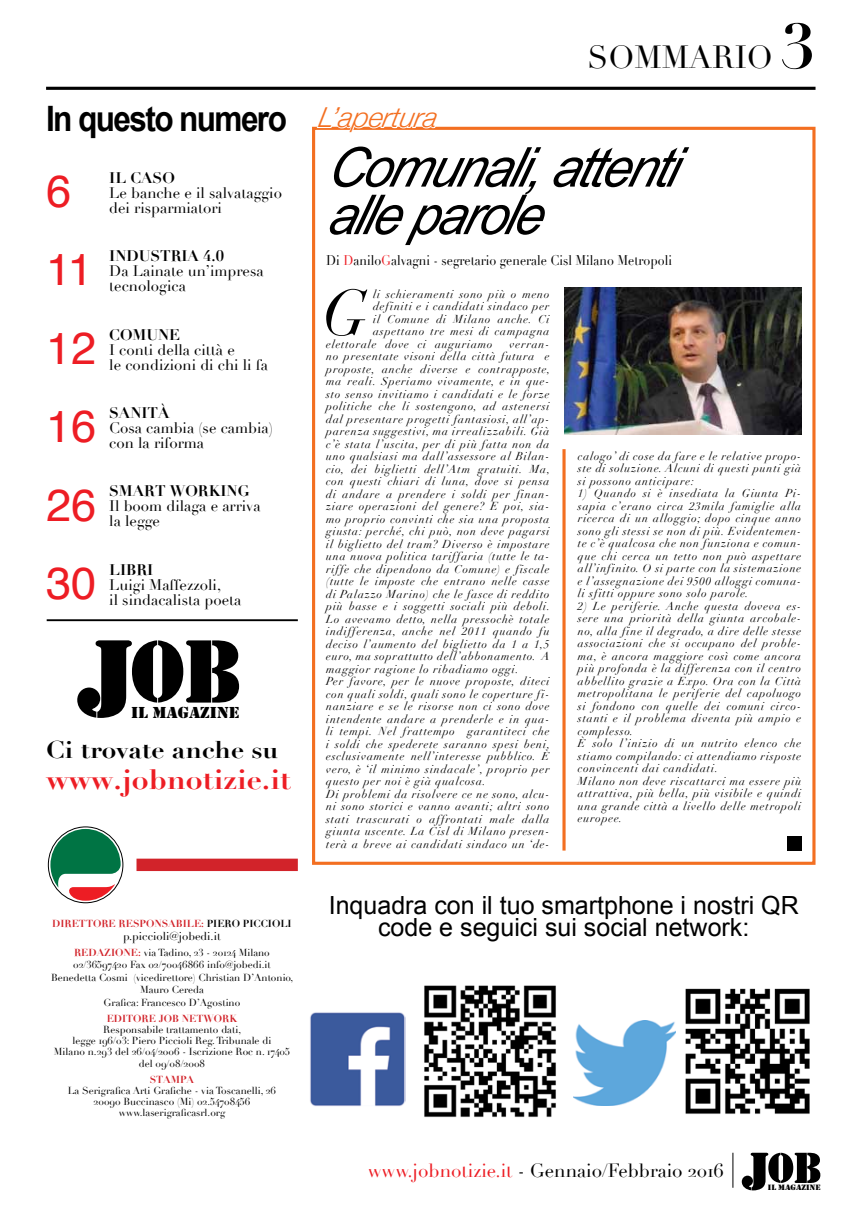
<style>
.page{position:relative;width:851px;height:1205px;background:#fff}
.page>*{position:absolute;margin:0;border:0;box-sizing:border-box;transform-origin:0 0}
.t1{font:italic 63.88px "Didot";color:#000}
.t2{font:700 62.5px "Didot";color:#000}
.t3{font:italic 55px/47.5px "Arial";color:#000;scale:.95 1}
.t4{font:45px "Helvetica";color:#ed1d24}
.t5{font:700 35px "Arial";letter-spacing:-.05em;color:#000;scale:.9 1}
.t6{font:31.25px "Didot";color:#000}
.t7{font:700 27.5px "Didot";color:#ed1d24;scale:1.1 1}
.t8{font:italic 300 27.5px "Helvetica Neue";color:#f36f21}
.t9{font:25px/22.5px "Arial";color:#000;text-align:center}
.t10{font:700 23.75px "Didot";color:#000;scale:1.1 1}
.t11{font:18.75px "Didot";color:#000}
.t12{font:16.5px "Stencil";color:#000;scale:1.1 1}
.t13{font:15px "Didot";color:#000}
.t14{font:700 15px "Didot";color:#000}
.t15{font:13.75px "Didot";color:#000;scale:.9 1}
.t16{font:italic 11.25px/12.5px "Didot";letter-spacing:.07em;color:#000}
.t17{font:11.25px "Didot";color:#000}
.t18{font:10px/11.2px "Didot";color:#000;text-align:center}
.t19{font:700 10px "Didot";color:#d2232a}
.t20{font:8px "Stencil";color:#000;scale:1.1 1}
.s1{color:#000}
.s2{font-weight:700;color:#d2232a}
.s3{color:#ed1d24}
</style>
<div class="page">
<div style="left:312px;top:127px;width:503px;height:738px;border:3px solid #f36f21"></div>
<svg style="left:315px;top:126px;width:124px;height:12px"></svg>
<hr style="left:46px;top:87px;width:769px;height:3px;background:#000">
<svg style="left:741px;top:1152px;width:79px;height:38px"></svg>
<hr style="left:732px;top:1152px;width:1px;height:35px;background:#000">
<hr style="left:562px;top:449px;width:3px;height:401px;background:#f36f21">
<img style="left:564px;top:287px;width:237px;height:147px">
<div style="left:48px;top:827px;width:75px;height:76px;border:1px solid #000;border-radius:50%"></div>
<svg style="left:50px;top:829px;width:71px;height:72px"></svg>
<svg style="left:77px;top:640px;width:162px;height:78px"></svg>
<div style="left:136px;top:858px;width:162px;height:13px;background:#d2232a"></div>
<div style="left:787px;top:836px;width:14px;height:14px;background:#000"></div>
<hr style="left:47px;top:619px;width:251px;height:2px;background:#000">
<img style="left:310px;top:1012px;width:95px;height:94px">
<img style="left:424px;top:985px;width:132px;height:133px">
<img style="left:573px;top:1021px;width:102px;height:85px">
<img style="left:685px;top:988px;width:125px;height:126px">
<h3 class="t5" style="left:46px;top:95px;width:269px">In questo numero</h3>
<h3 class="t4" style="left:46px;top:157px;width:27px">6</h3>
<h3 class="t14" style="left:109px;top:168px;width:67px">IL CASO</h3>
<h3 class="t13" style="left:109px;top:184px;width:174px">Le banche e il salvataggio</h3>
<h3 class="t13" style="left:109px;top:199px;width:114px">dei risparmiatori</h3>
<h3 class="t4" style="left:46px;top:235px;width:48px">11</h3>
<h3 class="t14" style="left:109px;top:247px;width:116px">INDUSTRIA 4.0</h3>
<h3 class="t13" style="left:109px;top:262px;width:156px">Da Lainate un’impresa</h3>
<h3 class="t13" style="left:109px;top:277px;width:78px">tecnologica</h3>
<h3 class="t4" style="left:46px;top:313px;width:52px">12</h3>
<h3 class="t14" style="left:109px;top:325px;width:72px">COMUNE</h3>
<h3 class="t13" style="left:109px;top:340px;width:127px">I conti della città e</h3>
<h3 class="t13" style="left:109px;top:355px;width:160px">le condizioni di chi li fa</h3>
<h3 class="t4" style="left:46px;top:392px;width:52px">16</h3>
<h3 class="t14" style="left:109px;top:403px;width:62px">SANITÀ</h3>
<h3 class="t13" style="left:109px;top:419px;width:165px">Cosa cambia (se cambia)</h3>
<h3 class="t13" style="left:109px;top:434px;width:96px">con la riforma</h3>
<h3 class="t4" style="left:46px;top:470px;width:52px">26</h3>
<h3 class="t14" style="left:109px;top:482px;width:142px">SMART WORKING</h3>
<h3 class="t13" style="left:109px;top:497px;width:153px">Il boom dilaga e arriva</h3>
<h3 class="t13" style="left:109px;top:512px;width:52px">la legge</h3>
<h3 class="t4" style="left:46px;top:548px;width:52px">30</h3>
<h3 class="t14" style="left:109px;top:560px;width:46px">LIBRI</h3>
<h3 class="t13" style="left:109px;top:575px;width:113px">Luigi Maffezzoli,</h3>
<h3 class="t13" style="left:109px;top:590px;width:134px">il sindacalista poeta</h3>
<h3 class="t12" style="left:131px;top:703px;width:100px">IL MAGAZINE</h3>
<h3 class="t10" style="left:46px;top:735px;width:213px">Ci trovate anche su</h3>
<h3 class="t7" style="left:46px;top:762px;width:224px">www.jobnotizie.it</h3>
<p class="t19" style="left:52px;top:917px;width:241px">DIRETTORE RESPONSABILE: <span class="s1">PIERO PICCIOLI</span></p>
<p class="t17" style="left:123px;top:929px;width:99px">p.piccioli@jobedi.it</p>
<p class="t18" style="left:51px;top:946px;width:244px;line-height:12.5px"><span class="s2">REDAZIONE:</span> via Tadino, 23 - 20124 Milano 02/36597420 Fax 02/70046866 info@jobedi.it Benedetta Cosmi (vicedirettore) Christian D’Antonio, Mauro Cereda<br>Grafica: Francesco D’Agostino</p>
<p class="t19" style="left:107px;top:1012px;width:132px">EDITORE JOB NETWORK</p>
<p class="t18" style="left:54px;top:1024px;width:237px">Responsabile trattamento dati,<br>legge 196/03: Piero Piccioli Reg. Tribunale di<br>Milano n.293 del 26/04/2006 - Iscrizione Roc n. 17405 del 09/08/2008</p>
<p class="t19" style="left:150px;top:1073px;width:46px">STAMPA</p>
<p class="t18" style="left:68px;top:1085px;width:210px">La Serigrafica Arti Grafiche - via Toscanelli, 26<br>20090 Buccinasco (Mi) 02.54708456 www.laserigraficasrl.org</p>
<h3 class="t6" style="left:587px;top:39px;width:187px">SOMMARIO</h3>
<h2 class="t2" style="left:780px;top:7px;width:36px">3</h2>
<h3 class="t8" style="left:318px;top:96px;width:127px">L’ap ertura</h3>
<h3 class="t3" style="left:326px;top:144px;width:391px">Comunali,attenti alleparole</h3>
<p class="t15" style="left:326px;top:252px;width:386px">Di <span class="s3">D</span>anilo<span class="s3">G</span>alvagni - segretario generale Cisl Milano Metropoli</p>
<h1 class="t1" style="left:322px;top:274px;width:48px">G</h1>
<p class="t16" style="left:373px;top:288px;width:178px">li schieramenti sono più o meno</p>
<p class="t16" style="left:373px;top:300px;width:178px">definiti e i candidati sindaco per</p>
<p class="t16" style="left:373px;top:313px;width:178px">il Comune di Milano anche. Ci</p>
<p class="t16" style="left:373px;top:325px;width:178px">aspettano tre mesi di campagna</p>
<p class="t16" style="left:326px;top:338px;width:168px">elettorale dove ci auguriamo</p>
<p class="t16" style="left:326px;top:338px;width:225px;text-indent:183px">verran&shy;no presentate visoni della città futura e proposte, anche diverse e contrapposte, ma reali. Speriamo vivamente, e in que&shy;sto senso invitiamo i candidati e le forze politiche che li sostengono, ad astenersi dal presentare progetti fantasiosi, all’ap&shy;parenza suggestivi, ma irrealizzabili. Già c’è stata l’uscita, per di più fatta non da uno qualsiasi ma dall’assessore al Bilan&shy;cio, dei biglietti dell’Atm gratuiti. Ma, con questi chiari di luna, dove si pensa di andare a prendere i soldi per finan&shy;ziare operazioni del genere? E poi, sia&shy;mo proprio convinti che sia una proposta giusta: perché, chi può, non deve pagarsi il biglietto del tram? Diverso è impostare una nuova politica tariffaria (tutte le ta&shy;riffe che dipendono da Comune) e fiscale (tutte le imposte che entrano nelle casse di Palazzo Marino) che le fasce di reddito più basse e i soggetti sociali più deboli.<br>Lo avevamo detto, nella pressochè totale indifferenza, anche nel 2011 quando fu deciso l’aumento del biglietto da 1 a 1,5 euro, ma soprattutto dell’abbonamento. A maggior ragione lo ribadiamo oggi.<br>Per favore, per le nuove proposte, diteci con quali soldi, quali sono le coperture fi&shy;nanziare e se le risorse non ci sono dove intendente andare a prenderle e in qua&shy;li tempi. Nel frattempo garantiteci che i soldi che spederete saranno spesi beni, esclusivamente nell’interesse pubblico. È vero, è ‘il minimo sindacale’, proprio per questo per noi è già qualcosa.<br>Di problemi da risolvere ce ne sono, alcu&shy;ni sono storici e vanno avanti; altri sono stati trascurati o affrontati male dalla giunta uscente. La Cisl di Milano presen&shy;terà a breve ai candidati sindaco un ‘de-</p>
<p class="t16" style="left:578px;top:450px;width:225px;text-align:justify">calogo’ di cose da fare e le relative propo&shy;ste di soluzione. Alcuni di questi punti già si possono anticipare:</p>
<p class="t16" style="left:578px;top:487px;width:225px;text-align:justify">1) Quando si è insediata la Giunta Pi&shy;sapia c’erano circa 23mila famiglie alla ricerca di un alloggio; dopo cinque anno sono gli stessi se non di più. Evidentemen&shy;te c’è qualcosa che non funziona e comun&shy;que chi cerca un tetto non può aspettare all’infinito. O si parte con la sistemazione e l’assegnazione dei 9500 alloggi comuna&shy;li sfitti oppure sono solo parole.</p>
<p class="t16" style="left:578px;top:600px;width:225px">2) Le periferie. Anche questa doveva es&shy;sere una priorità della giunta arcobale&shy;no, alla fine il degrado, a dire delle stesse associazioni che si occupano del proble&shy;ma, è ancora maggiore così come ancora più profonda è la differenza con il centro abbellito grazie a Expo. Ora con la Città metropolitana le periferie del capoluogo si fondono con quelle dei comuni circo&shy;stanti e il problema diventa più ampio e complesso.<br>È solo l’inizio di un nutrito elenco che stiamo compilando: ci attendiamo risposte convincenti dai candidati.<br>Milano non deve riscattarci ma essere più attrattiva, più bella, più visibile e quindi una grande città a livello delle metropoli europee.</p>
<h3 class="t9" style="left:329px;top:894px;width:471px">Inquadra con il tuo smartphone i nostri QR code e seguici sui social network:</h3>
<h3 class="t11" style="left:367px;top:1159px;width:358px"><span class="s3">www.jobnotizie.it</span> - Gennaio/Febbraio 2016</h3>
<p class="t20" style="left:767px;top:1183px;width:49px">IL MAGAZINE</p>
</div>
